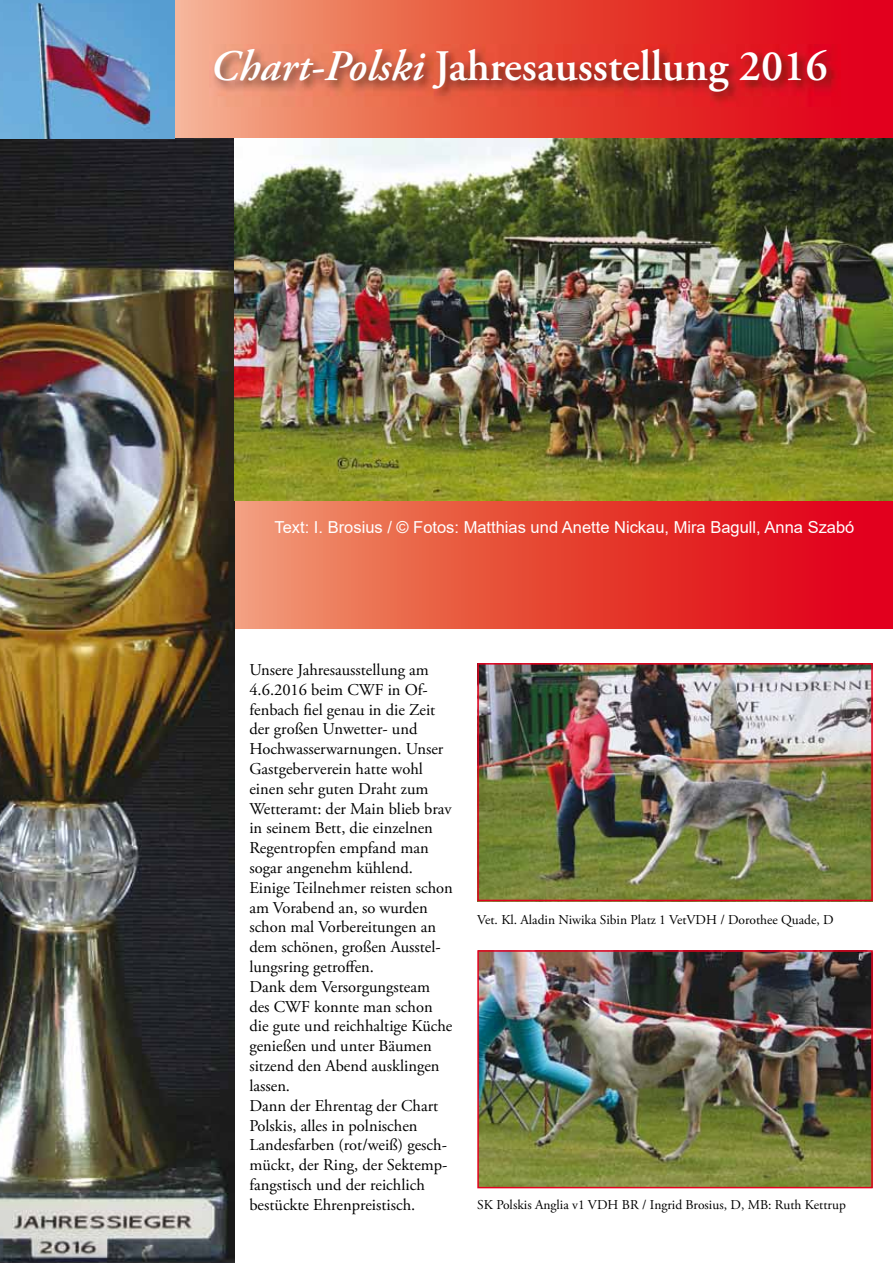
<style>
.page{position:relative;width:893px;height:1263px;background:#fff}
.page>*{position:absolute;margin:0;border:0;box-sizing:border-box;transform-origin:0 0}
.t1{font:600 43.5px "Adobe Garamond Pro";color:#fff}
.t2{font:16.5px/19.8px "Adobe Garamond Pro";color:#000}
.t3{font:16.5px "Arial";color:#fff}
.t4{font:13.5px "Adobe Garamond Pro";color:#000}
.s1{font-style:italic}
</style>
<div class="page">
<svg style="left:175px;top:0;width:718px;height:629px;background:#e7493e"></svg>
<img style="left:0;top:139px;width:235px;height:1124px">
<img style="left:235px;top:139px;width:658px;height:362px">
<img style="left:480px;top:953px;width:390px;height:232px">
<div style="left:477px;top:950px;width:396px;height:238px;border:2px solid #e2001e"></div>
<img style="left:480px;top:666px;width:390px;height:232px">
<div style="left:477px;top:663px;width:396px;height:238px;border:2px solid #e2001e"></div>
<img style="left:0;top:0;width:175px;height:139px">
<img style="left:210px;top:44px;width:630px;height:62px">
<h1 class="t1" style="left:210px;top:41px;width:619px"><span class="s1">Chart-Polski</span> Jahresausstellung 2016</h1>
<p class="t3" style="left:275px;top:516px;width:581px">Text: I. Brosius / © Fotos: Matthias und Anette Nickau, Mira Bagull, Anna Szabó</p>
<p class="t2" style="left:249px;top:660px;width:205px">Unsere Jahresausstellung am<br>4.6.2016 beim CWF in Of&shy;fenbach fiel genau in die Zeit der großen Unwetter- und<br>Hochwasserwarnungen. Unser<br>Gastgeberverein hatte wohl einen sehr guten Draht zum<br>Wetteramt: der Main blieb brav in seinem Bett, die einzelnen<br>Regentropfen empfand man sogar angenehm kühlend.<br>Einige Teilnehmer reisten schon am Vorabend an, so wurden schon mal Vorbereitungen an dem schönen, großen Ausstel&shy;lungsring getroffen.<br>Dank dem Versorgungsteam des CWF konnte man schon die gute und reichhaltige Küche genießen und unter Bäumen sitzend den Abend ausklingen lassen.<br>Dann der Ehrentag der Chart<br>Polskis, alles in polnischen<br>Landesfarben (rot/weiß) gesch&shy;mückt, der Ring, der Sektemp&shy;fangstisch und der reichlich bestückte Ehrenpreistisch.</p>
<p class="t4" style="left:477px;top:912px;width:358px">Vet. Kl. Aladin Niwika Sibin Platz 1 VetVDH / Dorothee Quade, D</p>
<p class="t4" style="left:477px;top:1197px;width:370px">SK Polskis Anglia v1 VDH BR / Ingrid Brosius, D, MB: Ruth Kettrup</p>
</div>
